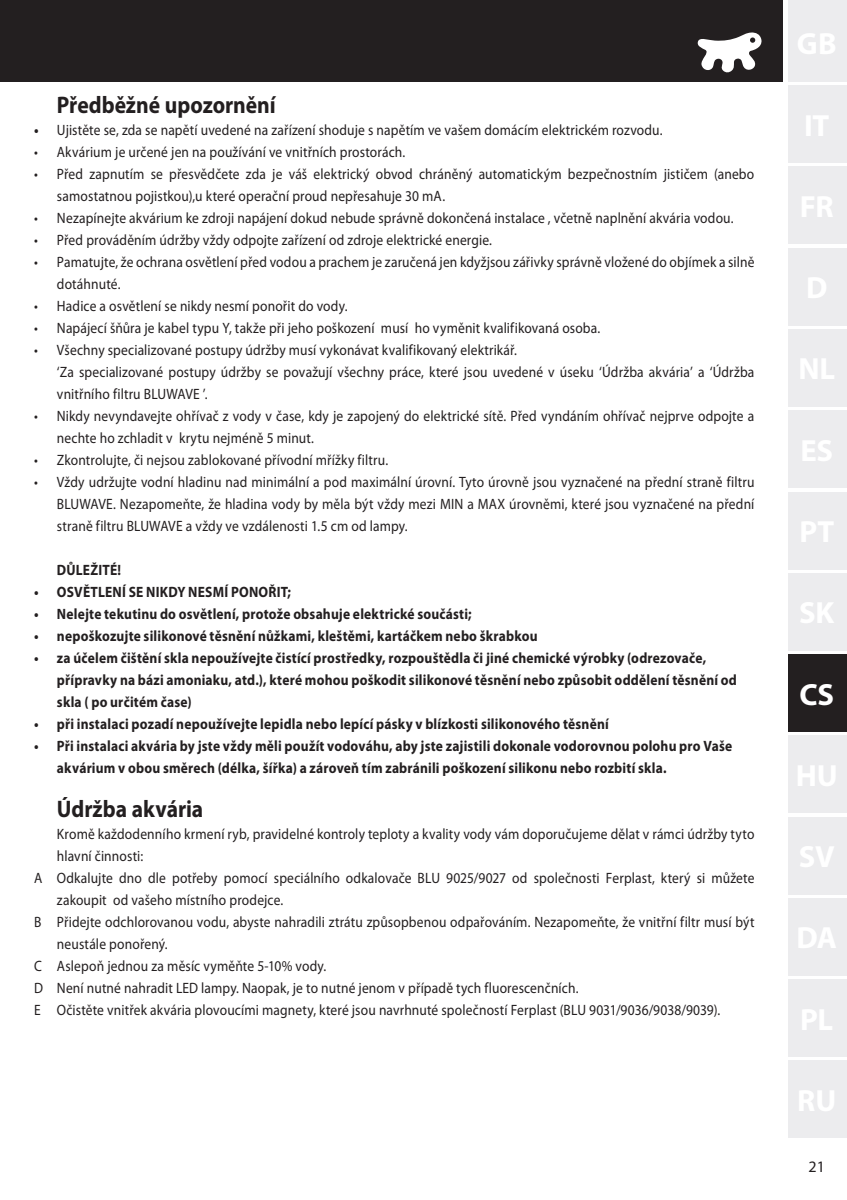
<style>
.page{position:relative;width:847px;height:1200px;background:#fff}
.page>*{position:absolute;margin:0;border:0;box-sizing:border-box;transform-origin:0 0}
.t1{font:700 30.8px "Myriad Pro";color:#fff}
.t2{font:700 24px "Myriad Pro";letter-spacing:-.005em;color:#231f20;scale:.9 1}
.t3{font:16px "Myriad Pro";color:#231f20}
.t4{font:15px/22px "Myriad Pro";letter-spacing:.01em;color:#231f20;scale:.9 1}
.t5{font:700 15px/22px "Myriad Pro";letter-spacing:.015em;color:#231f20;scale:.9 1}
.s1{font-weight:700}
</style>
<div class="page">
<div style="left:6px;top:0;width:777px;height:81px;background:#231f20"></div>
<hr style="left:788px;top:0;width:59px;height:4px;background:#ececee">
<div style="left:0;top:0;width:6px;height:81px;background:#231f20"></div>
<svg style="left:697px;top:32px;width:65px;height:41px"></svg>
<hr style="left:845px;top:4px;width:2px;height:77px;background:#ececee">
<hr style="left:845px;top:85px;width:2px;height:78px;background:#ececee">
<hr style="left:845px;top:167px;width:2px;height:77px;background:#ececee">
<hr style="left:845px;top:248px;width:2px;height:77px;background:#ececee">
<hr style="left:845px;top:329px;width:2px;height:78px;background:#ececee">
<hr style="left:845px;top:411px;width:2px;height:77px;background:#ececee">
<hr style="left:845px;top:492px;width:2px;height:77px;background:#ececee">
<hr style="left:845px;top:573px;width:2px;height:77px;background:#ececee">
<hr style="left:845px;top:654px;width:2px;height:78px;background:#231f20">
<hr style="left:845px;top:736px;width:2px;height:77px;background:#ececee">
<hr style="left:845px;top:817px;width:2px;height:77px;background:#ececee">
<hr style="left:845px;top:898px;width:2px;height:77px;background:#ececee">
<hr style="left:845px;top:979px;width:2px;height:78px;background:#ececee">
<hr style="left:845px;top:1061px;width:2px;height:77px;background:#ececee">
<div style="left:788px;top:4px;width:57px;height:77px;background:#ececee"></div>
<div style="left:788px;top:1061px;width:57px;height:77px;background:#ececee"></div>
<div style="left:788px;top:979px;width:57px;height:78px;background:#ececee"></div>
<div style="left:788px;top:898px;width:57px;height:77px;background:#ececee"></div>
<div style="left:788px;top:817px;width:57px;height:77px;background:#ececee"></div>
<div style="left:788px;top:736px;width:57px;height:77px;background:#ececee"></div>
<div style="left:788px;top:654px;width:57px;height:78px;background:#231f20"></div>
<div style="left:788px;top:573px;width:57px;height:77px;background:#ececee"></div>
<div style="left:788px;top:411px;width:57px;height:77px;background:#ececee"></div>
<div style="left:788px;top:329px;width:57px;height:78px;background:#ececee"></div>
<div style="left:788px;top:248px;width:57px;height:77px;background:#ececee"></div>
<div style="left:788px;top:167px;width:57px;height:77px;background:#ececee"></div>
<div style="left:788px;top:85px;width:57px;height:78px;background:#ececee"></div>
<div style="left:788px;top:492px;width:57px;height:77px;background:#ececee"></div>
<h2 class="t2" style="left:57px;top:89px;width:245px">Předběžné upozornění</h2>
<p class="t4" style="left:34px;top:119px;width:700px"><span class="s1">•</span> Ujistěte se, zda se napětí uvedené na zařízení shoduje s napětím ve vašem domácím elektrickém rozvodu.</p>
<p class="t4" style="left:34px;top:141px;width:414px">• Akvárium je určené jen na používání ve vnitřních prostorách.</p>
<p class="t4" style="left:57px;top:163px;width:776px;text-indent:-23px">• Před zapnutím se přesvědčete zda je váš elektrický obvod chráněný automatickým bezpečnostním jističem (anebo samostatnou pojistkou),u které operační proud nepřesahuje 30 mA.</p>
<p class="t4" style="left:34px;top:207px;width:778px">• Nezapínejte akvárium ke zdroji napájení dokud nebude správně dokončená instalace , včetně naplnění akvária vodou.</p>
<p class="t4" style="left:34px;top:229px;width:510px">• Před prováděním údržby vždy odpojte zařízení od zdroje elektrické energie.</p>
<p class="t4" style="left:57px;top:251px;width:776px;text-indent:-23px">• Pamatujte, že ochrana osvětlení před vodou a prachem je zaručená jen kdyžjsou zářivky správně vložené do objímek a silně dotáhnuté.</p>
<p class="t4" style="left:34px;top:295px;width:350px">• Hadice a osvětlení se nikdy nesmí ponořit do vody.</p>
<p class="t4" style="left:34px;top:317px;width:630px">• Napájecí šňůra je kabel typu Y, takže při jeho poškození musí ho vyměnit kvalifikovaná osoba.</p>
<p class="t4" style="left:57px;top:339px;width:776px;text-indent:-23px">• Všechny specializované postupy údržby musí vykonávat kvalifikovaný elektrikář.<br>‘Za specializované postupy údržby se považují všechny práce, které jsou uvedené v úseku ‘Údržba akvária’ a ‘Údržba vnitřního filtru BLUWAVE ’.</p>
<p class="t4" style="left:57px;top:405px;width:776px;text-indent:-23px">• Nikdy nevyndavejte ohřívač z vody v čase, kdy je zapojený do elektrické sítě. Před vyndáním ohřívač nejprve odpojte a nechte ho zchladit v krytu nejméně 5 minut.</p>
<p class="t4" style="left:34px;top:449px;width:395px">• Zkontrolujte, či nejsou zablokované přívodní mřížky filtru.</p>
<p class="t4" style="left:57px;top:471px;width:776px;text-align:justify;text-indent:-23px">• Vždy udržujte vodní hladinu nad minimální a pod maximální úrovní. Tyto úrovně jsou vyznačené na přední straně filtru BLUWAVE. Nezapomeňte, že hladina vody by měla být vždy mezi MIN a MAX úrovněmi, které jsou vyznačené na přední straně filtru BLUWAVE a vždy ve vzdálenosti 1.5 cm od lampy.</p>
<p class="t5" style="left:57px;top:558px;width:73px">DŮLEŽITÉ!</p>
<p class="t5" style="left:34px;top:580px;width:287px">• OSVĚTLENÍ SE NIKDY NESMÍ PONOŘIT;</p>
<p class="t5" style="left:34px;top:602px;width:487px">• Nelejte tekutinu do osvětlení, protože obsahuje elektrické součásti;</p>
<p class="t5" style="left:34px;top:624px;width:561px">• nepoškozujte silikonové těsnění nůžkami, kleštěmi, kartáčkem nebo škrabkou</p>
<p class="t5" style="left:57px;top:646px;width:757px;text-indent:-23px">• za účelem čištění skla nepoužívejte čistící prostředky, rozpouštědla či jiné chemické výrobky (odrezovače, přípravky na bázi amoniaku, atd.), které mohou poškodit silikonové těsnění nebo způsobit oddělení těsnění od skla ( po určitém čase)</p>
<p class="t5" style="left:34px;top:712px;width:640px">• při instalaci pozadí nepoužívejte lepidla nebo lepící pásky v blízkosti silikonového těsnění</p>
<p class="t5" style="left:57px;top:734px;width:752px;text-indent:-23px">• Při instalaci akvária by jste vždy měli použít vodováhu, aby jste zajistili dokonale vodorovnou polohu pro Vaše akvárium v obou směrech (délka, šířka) a zároveň tím zabránili poškození silikonu nebo rozbití skla.</p>
<h2 class="t2" style="left:57px;top:793px;width:164px">Údržba akvária</h2>
<p class="t4" style="left:57px;top:823px;width:776px">Kromě každodenního krmení ryb, pravidelné kontroly teploty a kvality vody vám doporučujeme dělat v rámci údržby tyto</p>
<p class="t4" style="left:57px;top:845px;width:97px">hlavní činnosti:</p>
<p class="t4" style="left:34px;top:867px;width:802px">A Odkalujte dno dle potřeby pomocí speciálního odkalovače BLU 9025/9027 od společnosti Ferplast, který si můžete</p>
<p class="t4" style="left:57px;top:889px;width:253px">zakoupit od vašeho místního prodejce.</p>
<p class="t4" style="left:34px;top:911px;width:802px">B Přidejte odchlorovanou vodu, abyste nahradili ztrátu způsopbenou odpařováním. Nezapomeňte, že vnitřní filtr musí být</p>
<p class="t4" style="left:57px;top:933px;width:124px">neustále ponořený.</p>
<p class="t4" style="left:34px;top:955px;width:326px">C Aslepoň jednou za měsíc vyměňte 5-10% vody.</p>
<p class="t4" style="left:34px;top:977px;width:606px">D Není nutné nahradit LED lampy. Naopak, je to nutné jenom v případě tych fluorescenčních.</p>
<p class="t4" style="left:34px;top:999px;width:764px">E Očistěte vnitřek akvária plovoucími magnety, které jsou navrhnuté společností Ferplast (BLU 9031/9036/9038/9039).</p>
<h1 class="t1" style="left:799px;top:674px;width:36px">CS</h1>
<p class="t3" style="left:808px;top:1157px;width:18px">21</p>
</div>
